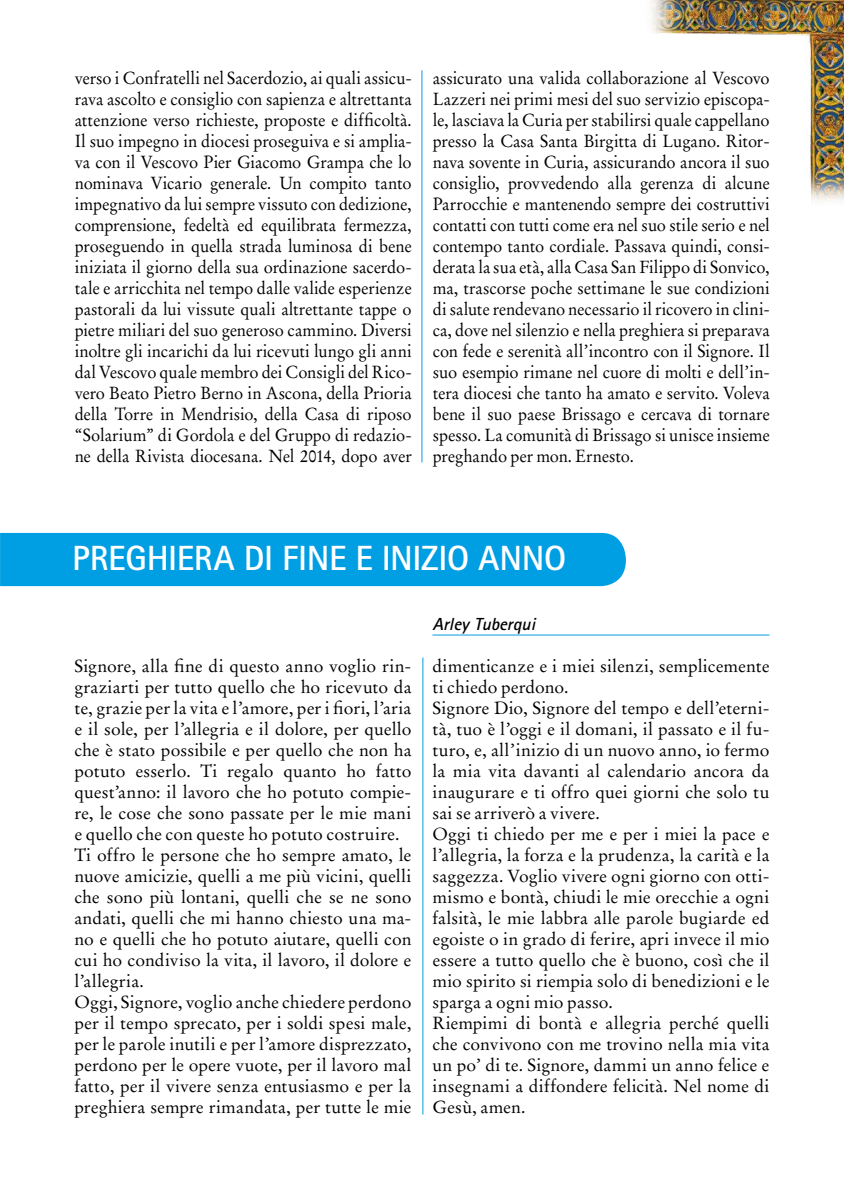
<style>
.page{position:relative;width:844px;height:1191px;background:#fff}
.page>*{position:absolute;margin:0;border:0;box-sizing:border-box;transform-origin:0 0}
.t1{font:700 35px "Rotis Sans Serif Std";letter-spacing:-.01em;color:#fff}
.t2{font:17.5px/21px "Stempel Garamond LT Std";letter-spacing:.005em;color:#000;text-align:justify;scale:.94 1}
.t3{font:17.5px/21px "Stempel Garamond LT Std";letter-spacing:.005em;color:#000}
.t4{font:italic 700 17.5px "Rotis Sans Serif Std";color:#000}
</style>
<div class="page">
<div style="left:0;top:533px;width:625px;height:53px;background:#009ee3"></div>
<hr style="left:432px;top:634px;width:337px;height:1px;background:#009ee3">
<hr style="left:422px;top:657px;width:1px;height:457px;background:#009ee3">
<hr style="left:421px;top:70px;width:1px;height:392px;background:#009ee3">
<img style="left:651px;top:0;width:192px;height:201px">
<p class="t2" style="left:75px;top:68px;width:360px">verso i Confratelli nel Sacerdozio, ai quali assicu&shy;rava ascolto e consiglio con sapienza e altrettanta attenzione verso richieste, proposte e difficoltà.<br>Il suo impegno in diocesi proseguiva e si amplia&shy;va con il Vescovo Pier Giacomo Grampa che lo nominava Vicario generale. Un compito tanto impegnativo da lui sempre vissuto con dedizione, comprensione, fedeltà ed equilibrata fermezza, proseguendo in quella strada luminosa di bene iniziata il giorno della sua ordinazione sacerdo&shy;tale e arricchita nel tempo dalle valide esperienze pastorali da lui vissute quali altrettante tappe o pietre miliari del suo generoso cammino. Diversi inoltre gli incarichi da lui ricevuti lungo gli anni dal Vescovo quale membro dei Consigli del Rico&shy;vero Beato Pietro Berno in Ascona, della Prioria della Torre in Mendrisio, della Casa di riposo “Solarium” di Gordola e del Gruppo di redazio&shy;ne della Rivista diocesana. Nel 2014, dopo aver</p>
<p class="t2" style="left:432px;top:68px;width:360px">assicurato una valida collaborazione al Vescovo Lazzeri nei primi mesi del suo servizio episcopa&shy;le, lasciava la Curia per stabilirsi quale cappellano presso la Casa Santa Birgitta di Lugano. Ritor&shy;nava sovente in Curia, assicurando ancora il suo consiglio, provvedendo alla gerenza di alcune Parrocchie e mantenendo sempre dei costruttivi contatti con tutti come era nel suo stile serio e nel contempo tanto cordiale. Passava quindi, consi&shy;derata la sua età, alla Casa San Filippo di Sonvico, ma, trascorse poche settimane le sue condizioni di salute rendevano necessario il ricovero in clini&shy;ca, dove nel silenzio e nella preghiera si preparava con fede e serenità all’incontro con il Signore. Il suo esempio rimane nel cuore di molti e dell’in&shy;tera diocesi che tanto ha amato e servito. Voleva bene il suo paese Brissago e cercava di tornare spesso. La comunità di Brissago si unisce insieme preghando per mon. Ernesto.</p>
<h1 class="t1" style="left:72px;top:536px;width:495px">PREGHIERA DI FINE E INIZIO ANNO</h1>
<p class="t4" style="left:432px;top:613px;width:109px">ArleyTuberqui</p>
<p class="t3" style="left:74px;top:656px;width:338px">Signore, alla fine di questo anno voglio rin&shy;graziarti per tutto quello che ho ricevuto da te, grazie per la vita e l’amore, per i fiori, l’aria e il sole, per l’allegria e il dolore, per quello che è stato possibile e per quello che non ha potuto esserlo. Ti regalo quanto ho fatto quest’anno: il lavoro che ho potuto compie&shy;re, le cose che sono passate per le mie mani e quello che con queste ho potuto costruire.<br>Ti offro le persone che ho sempre amato, le nuove amicizie, quelli a me più vicini, quelli che sono più lontani, quelli che se ne sono andati, quelli che mi hanno chiesto una ma&shy;no e quelli che ho potuto aiutare, quelli con cui ho condiviso la vita, il lavoro, il dolore e l’allegria.<br>Oggi, Signore, voglio anche chiedere perdono per il tempo sprecato, per i soldi spesi male, per le parole inutili e per l’amore disprezzato, perdono per le opere vuote, per il lavoro mal fatto, per il vivere senza entusiasmo e per la preghiera sempre rimandata, per tutte le mie</p>
<p class="t3" style="left:432px;top:656px;width:338px">dimenticanze e i miei silenzi, semplicemente ti chiedo perdono.<br>Signore Dio, Signore del tempo e dell’eterni&shy;tà, tuo è l’oggi e il domani, il passato e il fu&shy;turo, e, all’inizio di un nuovo anno, io fermo la mia vita davanti al calendario ancora da inaugurare e ti offro quei giorni che solo tu sai se arriverò a vivere.<br>Oggi ti chiedo per me e per i miei la pace e l’allegria, la forza e la prudenza, la carità e la saggezza. Voglio vivere ogni giorno con otti&shy;mismo e bontà, chiudi le mie orecchie a ogni falsità, le mie labbra alle parole bugiarde ed egoiste o in grado di ferire, apri invece il mio essere a tutto quello che è buono, così che il mio spirito si riempia solo di benedizioni e le sparga a ogni mio passo.<br>Riempimi di bontà e allegria perché quelli che convivono con me trovino nella mia vita un po’ di te. Signore, dammi un anno felice e insegnami a diffondere felicità. Nel nome di Gesù, amen.</p>
</div>
